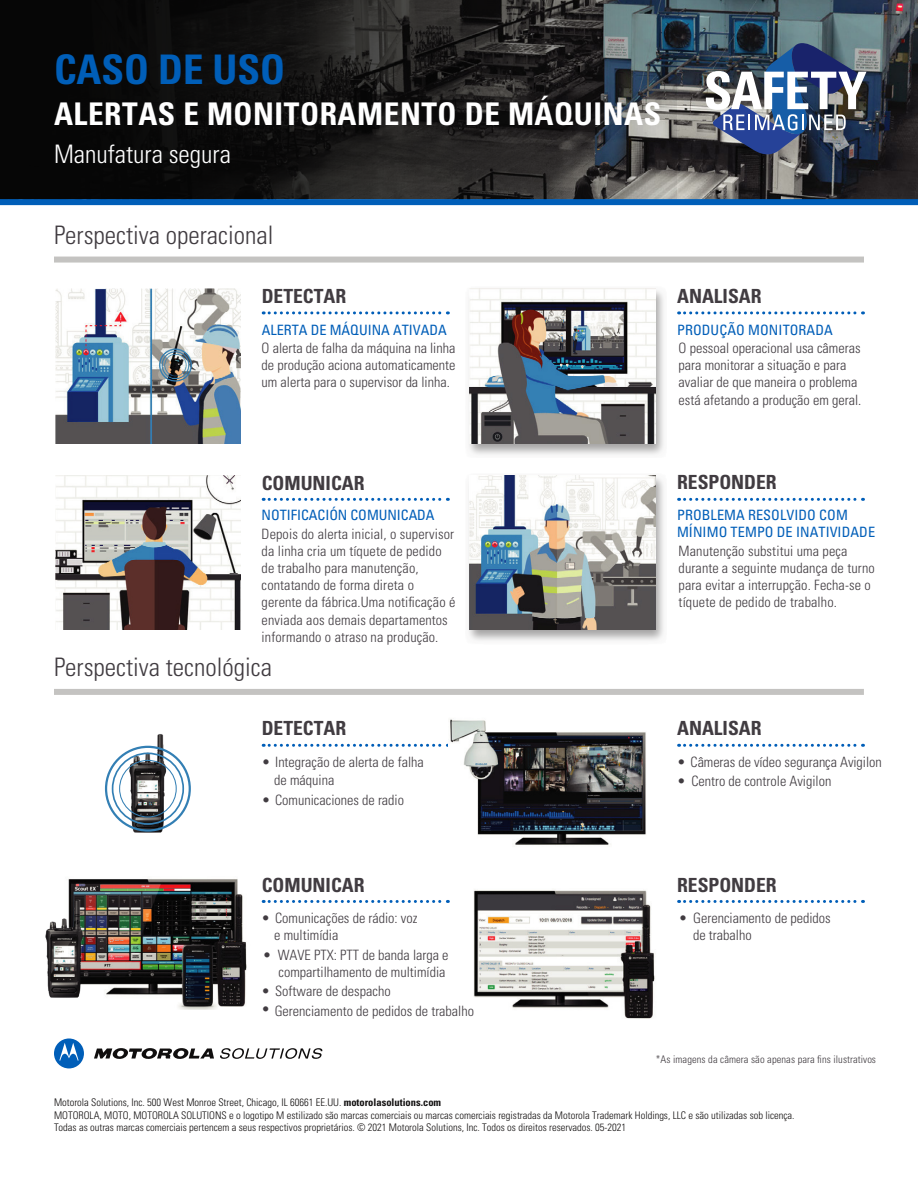
<style>
.page{position:relative;width:918px;height:1188px;background:#fff}
.page>*{position:absolute;margin:0;border:0;box-sizing:border-box;transform-origin:0 0}
.t1{font:700 condensed 40.8px "Univers";color:#005eb8}
.t2{font:700 condensed 31.2px "Univers";letter-spacing:.02em;color:#fff}
.t3{font:300 condensed 25.5px "Univers LT Std";color:#413c41}
.t4{font:300 condensed 25.5px "Univers LT Std";color:#fff}
.t5{font:700 condensed 19.5px "Univers";color:#413c41}
.t6{font:300 condensed 14.25px/17.1px "Univers LT Std";color:#413c41}
.t7{font:condensed 14.25px/17.1px "Univers";color:#005eb8}
.t8{font:300 condensed 10.5px/12.6px "Univers LT Std";color:#141111}
.t9{font:300 condensed 10.5px "Univers LT Std";letter-spacing:.01em;color:#413c41}
.s1{color:#100e0e}
.s2{font-family:"Univers";font-weight:700;color:#100e0e}
</style>
<div class="page">
<img style="left:473px;top:890px;width:182px;height:129px">
<img style="left:117px;top:734px;width:62px;height:99px">
<img style="left:677px;top:0;width:241px;height:199px">
<svg style="left:0;top:0;width:677px;height:199px;background:#1d1e1e"></svg>
<div style="left:0;top:199px;width:918px;height:6px;background:#005eb8"></div>
<img style="left:55px;top:289px;width:185px;height:155px">
<img style="left:55px;top:475px;width:185px;height:155px">
<svg style="left:469px;top:288px;width:195px;height:167px"></svg>
<img style="left:470px;top:289px;width:185px;height:155px">
<svg style="left:468px;top:475px;width:196px;height:166px"></svg>
<img style="left:470px;top:475px;width:185px;height:155px">
<svg style="left:263px;top:311px;width:185px;height:3px"></svg>
<svg style="left:263px;top:744px;width:185px;height:3px"></svg>
<svg style="left:263px;top:498px;width:185px;height:3px"></svg>
<svg style="left:263px;top:900px;width:185px;height:3px"></svg>
<svg style="left:679px;top:311px;width:185px;height:3px"></svg>
<svg style="left:679px;top:744px;width:185px;height:3px"></svg>
<svg style="left:679px;top:498px;width:185px;height:3px"></svg>
<svg style="left:679px;top:900px;width:185px;height:3px"></svg>
<div style="left:54px;top:689px;width:810px;height:6px;background:#c4c3c1"></div>
<div style="left:54px;top:257px;width:810px;height:6px;background:#c4c3c1"></div>
<svg style="left:94px;top:1048px;width:120px;height:11px"></svg>
<svg style="left:54px;top:1038px;width:30px;height:30px"></svg>
<svg style="left:220px;top:1048px;width:102px;height:11px"></svg>
<img style="left:68px;top:879px;width:179px;height:131px">
<img style="left:450px;top:719px;width:196px;height:126px">
<div style="left:119px;top:760px;width:58px;height:58px;border:1px solid #337fb4;border-radius:50%"></div>
<div style="left:112px;top:753px;width:72px;height:72px;border:2px solid #337fb4;border-radius:50%"></div>
<div style="left:105px;top:746px;width:86px;height:86px;border:2px solid #337fb4;border-radius:50%"></div>
<img style="left:45px;top:892px;width:50px;height:111px">
<img style="left:706px;top:43px;width:161px;height:111px">
<h1 class="t1" style="left:54px;top:44px;width:233px">CASO DE USO</h1>
<h2 class="t2" style="left:54px;top:94px;width:609px">ALERTAS E MONITORAMENTO DE MÁQUINAS</h2>
<h3 class="t4" style="left:54px;top:139px;width:178px">Manufatura segura</h3>
<h3 class="t3" style="left:54px;top:220px;width:221px">Perspectiva operacional</h3>
<h3 class="t5" style="left:262px;top:284px;width:86px">DETECTAR</h3>
<p class="t7" style="left:262px;top:321px;width:187px">ALERTA DE MÁQUINA ATIVADA</p>
<h3 class="t5" style="left:677px;top:284px;width:86px">ANALISAR</h3>
<p class="t7" style="left:677px;top:321px;width:157px">PRODUÇÃO MONITORADA</p>
<p class="t6" style="left:262px;top:340px;width:195px;text-align:justify">O alerta de falha da máquina na linha de produção aciona automaticamente um alerta para o supervisor da linha.</p>
<p class="t6" style="left:679px;top:340px;width:184px">O pessoal operacional usa câmeras para monitorar a situação e para avaliar de que maneira o problema está afetando a produção em geral.</p>
<h3 class="t5" style="left:262px;top:471px;width:104px">COMUNICAR</h3>
<h3 class="t5" style="left:677px;top:471px;width:101px">RESPONDER</h3>
<p class="t7" style="left:262px;top:506px;width:175px">NOTIFICACIÓN COMUNICADA</p>
<p class="t7" style="left:677px;top:506px;width:200px">PROBLEMA RESOLVIDO COM<br>MÍNIMO TEMPO DE INATIVIDADE</p>
<p class="t6" style="left:262px;top:525px;width:195px">Depois do alerta inicial, o supervisor da linha cria um tíquete de pedido de trabalho para manutenção, contatando de forma direta o gerente da fábrica.Uma notificação é enviada aos demais departamentos informando o atraso na produção.</p>
<p class="t6" style="left:679px;top:543px;width:198px">Manutenção substitui uma peça durante a seguinte mudança de turno para evitar a interrupção. Fecha-se o tíquete de pedido de trabalho.</p>
<h3 class="t3" style="left:54px;top:652px;width:220px">Perspectiva tecnológica</h3>
<h3 class="t5" style="left:262px;top:717px;width:86px">DETECTAR</h3>
<p class="t6" style="left:274px;top:754px;width:151px;text-indent:-13px">• Integração de alerta de falha de máquina</p>
<p class="t6" style="left:262px;top:792px;width:144px">• Comunicaciones de radio</p>
<h3 class="t5" style="left:262px;top:873px;width:104px">COMUNICAR</h3>
<p class="t6" style="left:274px;top:909px;width:145px;text-indent:-13px">• Comunicações de rádio: voz e multimídia</p>
<p class="t6" style="left:263px;top:946px;width:187px;text-align:right">• WAVE PTX: PTT de banda larga e compartilhamento de multimídia</p>
<p class="t6" style="left:262px;top:982px;width:131px;line-height:18.3px">• Software de despacho •</p>
<p class="t6" style="left:275px;top:1002px;width:201px">Gerenciamento de pedidos de trabalho</p>
<h3 class="t5" style="left:677px;top:717px;width:86px">ANALISAR</h3>
<p class="t6" style="left:677px;top:754px;width:206px">• Câmeras de vídeo segurança Avigilon</p>
<p class="t6" style="left:677px;top:772px;width:156px">• Centro de controle Avigilon</p>
<h3 class="t5" style="left:677px;top:873px;width:101px">RESPONDER</h3>
<p class="t6" style="left:693px;top:909px;width:139px;text-indent:-14px">• Gerenciamento de pedidos de trabalho</p>
<p class="t9" style="left:656px;top:1053px;width:222px">*As imagens da câmera são apenas para fins ilustrativos</p>
<p class="t8" style="left:54px;top:1096px;width:742px"><span class="s1">Motorola Solutions, Inc. 500 West Monroe Street, Chicago, IL 60661 EE.UU.</span> <span class="s2">motorolasolutions.com<br></span>MOTOROLA, MOTO, MOTOROLA SOLUTIONS e o logotipo M estilizado são marcas comerciais ou marcas comerciais registradas da Motorola Trademark Holdings, LLC e são utilizadas sob licença.<br>Todas as outras marcas comerciais pertencem a seus respectivos proprietários. © 2021 Motorola Solutions, Inc. Todos os direitos reservados. 05-2021</p>
</div>
